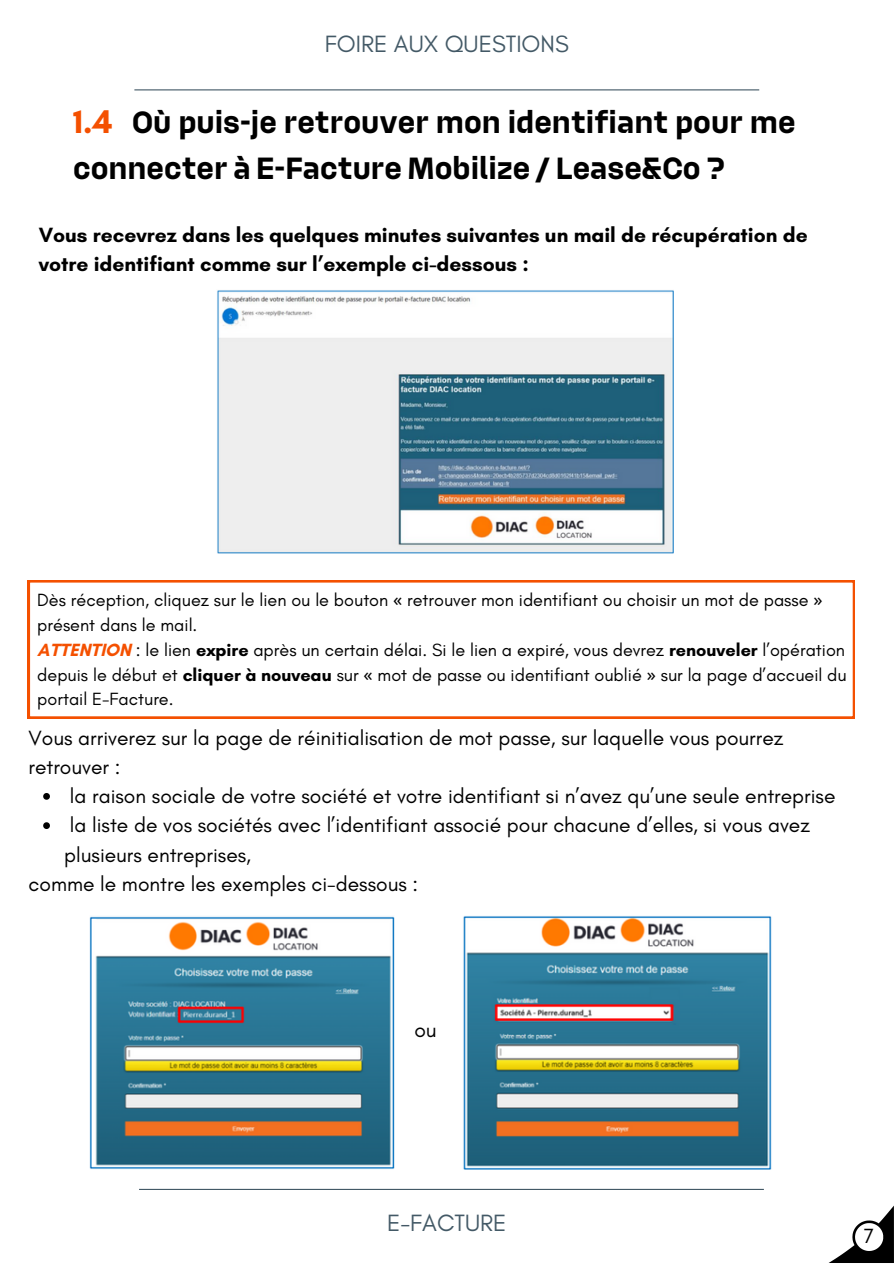
<style>
.page{position:relative;width:894px;height:1264px;background:#fff}
.page>*{position:absolute;margin:0;border:0;box-sizing:border-box;transform-origin:0 0}
.t1{font:700 33.45px/46.2px "MBLZ";color:#000}
.t2{font:24px "Glacial Indifference";color:#435966}
.t3{font:21px/29.2px "Glacial Indifference";color:#000}
.t4{font:700 21px/29.2px "Glacial Indifference";color:#000}
.t5{font:18px/24.8px "Glacial Indifference";color:#000}
.s1{font-family:"Glacial Indifference";color:#f45000}
.s2{font-family:"Noto Sans"}
.s3{font-weight:700;color:#f45000}
.s4{font-weight:700}
</style>
<div class="page">
<hr style="left:134px;top:89px;width:625px;height:1px;background:#435966">
<hr style="left:139px;top:1188px;width:624px;height:1px;background:#435966">
<svg style="left:28px;top:580px;width:826px;height:138px"></svg>
<img style="left:89px;top:916px;width:305px;height:253px">
<img style="left:463px;top:916px;width:309px;height:253px">
<img style="left:217px;top:290px;width:456px;height:263px">
<svg style="left:43px;top:793px;width:7px;height:6px"></svg>
<svg style="left:43px;top:822px;width:7px;height:7px"></svg>
<svg style="left:830px;top:1207px;width:63px;height:55px"></svg>
<h2 class="t2" style="left:325px;top:29px;width:245px">FOIRE AUX QUESTIONS</h2>
<h1 class="t1" style="left:73px;top:99px;width:723px"><span class="s1">1.4</span> Où puis-je retrouver mon identifiant pour me connecter à E-Facture Mobilize / Lease&amp;Co ?</h1>
<p class="t4" style="left:39px;top:220px;width:770px">Vous recevrez dans les quelques minutes suivantes un mail de récupération de votre identifiant comme sur l’exemple ci-dessous :</p>
<p class="t5" style="left:37px;top:587px;width:810px">Dès réception, cliquez sur le lien ou le bouton <span class="s2">«</span> retrouver mon identifiant ou choisir un mot de passe <span class="s2">» </span>présent dans le mail.<br><span class="s3">ATTENTION</span> : le lien <span class="s4">expire</span> après un certain délai. Si le lien a expiré, vous devrez <span class="s4">renouveler</span> l’opération depuis le début et <span class="s4">cliquer à nouveau</span> sur <span class="s2">«</span> mot de passe ou identifiant oublié <span class="s2">»</span> sur la page d’accueil du portail E-Facture.</p>
<p class="t3" style="left:29px;top:722px;width:756px">Vous arriverez sur la page de réinitialisation de mot passe, sur laquelle vous pourrez retrouver :</p>
<p class="t3" style="left:70px;top:781px;width:766px">la raison sociale de votre société et votre identifiant si n’avez qu’une seule entreprise</p>
<p class="t3" style="left:70px;top:810px;width:741px">la liste de vos sociétés avec l’identifiant associé pour chacune d’elles, si vous avez</p>
<p class="t3" style="left:64px;top:839px;width:188px">plusieurs entreprises,</p>
<p class="t3" style="left:29px;top:869px;width:391px">comme le montre les exemples ci-dessous :</p>
<p class="t3" style="left:414px;top:1015px;width:24px">ou</p>
<h2 class="t2" style="left:387px;top:1208px;width:121px">E-FACTURE</h2>
<p class="t3" style="left:863px;top:1220px;width:12px">7</p>
</div>
